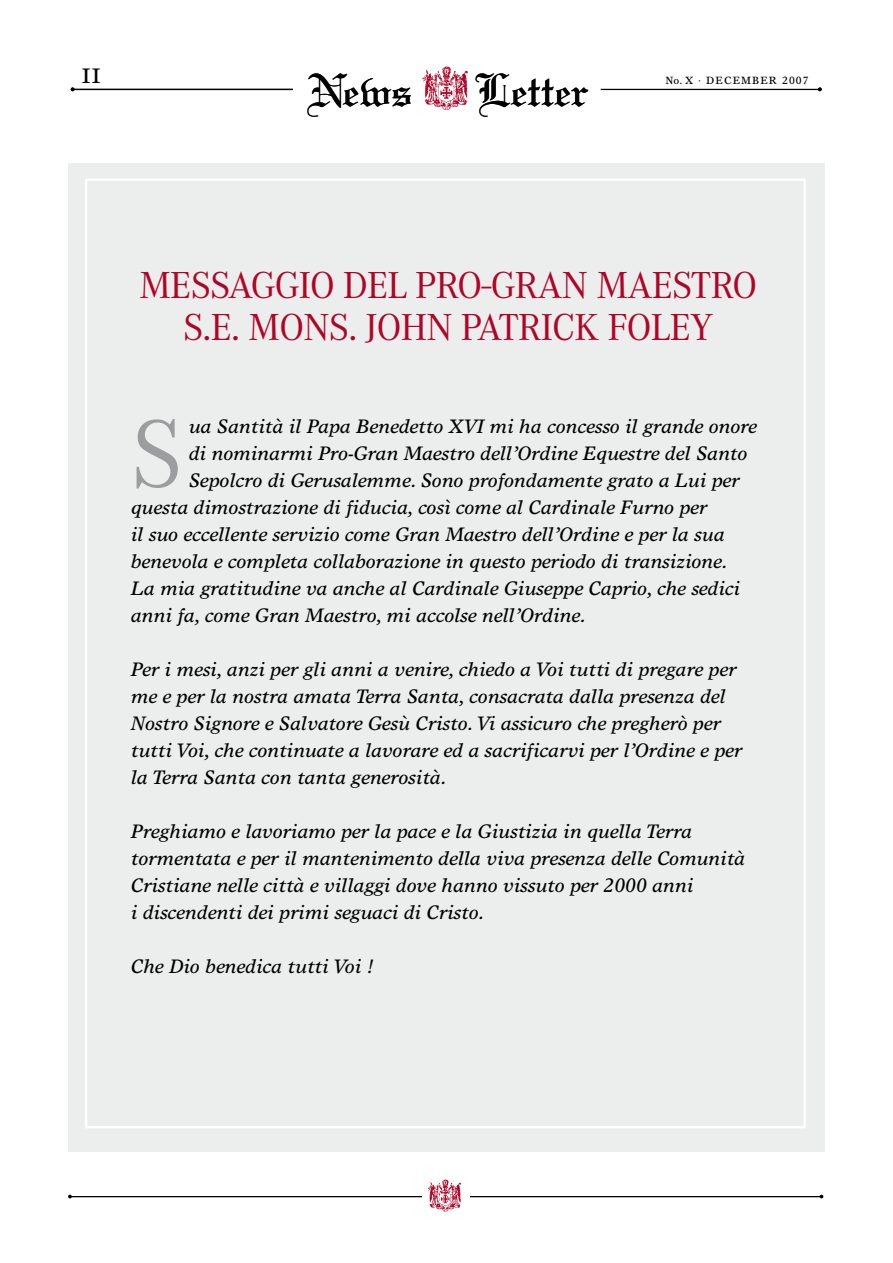
<style>
.page{position:relative;width:893px;height:1263px;background:#fff}
.page>*{position:absolute;margin:0;border:0;box-sizing:border-box;transform-origin:0 0}
.t1{font:100.05px "Corporate A";color:#9c9d9f}
.t2{font:49.35px "Linotext";color:#000}
.t3{font:39px/42px "Corporate A";letter-spacing:-.02em;color:#af0527;text-align:center}
.t4{font:21px "Times Europa";color:#000}
.t5{font:italic 19.5px/27px "Times Europa";color:#000}
.t6{font:10.5px "Times Europa";letter-spacing:.1em;color:#000}
</style>
<div class="page">
<hr style="left:601px;top:89px;width:219px;height:1px;background:#000">
<div style="left:68px;top:163px;width:757px;height:988px;background:#eceded"></div>
<hr style="left:70px;top:1196px;width:753px;height:1px;background:#000">
<div style="left:422px;top:1184px;width:47px;height:19px;background:#fff"></div>
<img style="left:427px;top:1179px;width:34px;height:33px">
<svg style="left:422px;top:66px;width:46px;height:44px"></svg>
<hr style="left:74px;top:89px;width:219px;height:1px;background:#000">
<svg style="left:71px;top:87px;width:4px;height:4px"></svg>
<svg style="left:818px;top:87px;width:4px;height:4px"></svg>
<p class="t4" style="left:82px;top:64px;width:10px">II</p>
<h2 class="t2" style="left:307px;top:61px;width:107px">News</h2>
<h2 class="t2" style="left:475px;top:61px;width:116px">Letter</h2>
<p class="t6" style="left:665px;top:74px;width:145px">No. X · DECEMBER 2007</p>
<h3 class="t3" style="left:139px;top:265px;width:620px">MESSAGGIO DEL PRO-GRAN MAESTRO<br>S.E. MONS. JOHN PATRICK FOLEY</h3>
<h1 class="t1" style="left:131px;top:399px;width:53px">S</h1>
<p class="t5" style="left:189px;top:413px;width:570px">ua Santità il Papa Benedetto XVI mi ha concesso il grande onore</p>
<p class="t5" style="left:189px;top:440px;width:560px">di nominarmi Pro-Gran Maestro dell’Ordine Equestre del Santo</p>
<p class="t5" style="left:189px;top:467px;width:552px">Sepolcro di Gerusalemme. Sono profondamente grato a Lui per</p>
<p class="t5" style="left:131px;top:494px;width:578px">questa dimostrazione di fiducia, così come al Cardinale Furno per</p>
<p class="t5" style="left:131px;top:521px;width:595px">il suo eccellente servizio come Gran Maestro dell’Ordine e per la sua</p>
<p class="t5" style="left:131px;top:548px;width:598px">benevola e completa collaborazione in questo periodo di transizione.</p>
<p class="t5" style="left:131px;top:575px;width:611px">La mia gratitudine va anche al Cardinale Giuseppe Caprio, che sedici</p>
<p class="t5" style="left:131px;top:602px;width:456px">anni fa, come Gran Maestro, mi accolse nell’Ordine.</p>
<p class="t5" style="left:131px;top:656px;width:613px">Per i mesi, anzi per gli anni a venire, chiedo a Voi tutti di pregare per me e per la nostra amata Terra Santa, consacrata dalla presenza del Nostro Signore e Salvatore Gesù Cristo. Vi assicuro che pregherò per tutti Voi, che continuate a lavorare ed a sacrificarvi per l’Ordine e per la Terra Santa con tanta generosità.</p>
<p class="t5" style="left:131px;top:818px;width:616px">Preghiamo e lavoriamo per la pace e la Giustizia in quella Terra tormentata e per il mantenimento della viva presenza delle Comunità Cristiane nelle città e villaggi dove hanno vissuto per 2000 anni<br>i discendenti dei primi seguaci di Cristo.</p>
<p class="t5" style="left:131px;top:953px;width:245px">Che Dio benedica tutti Voi !</p>
</div>
